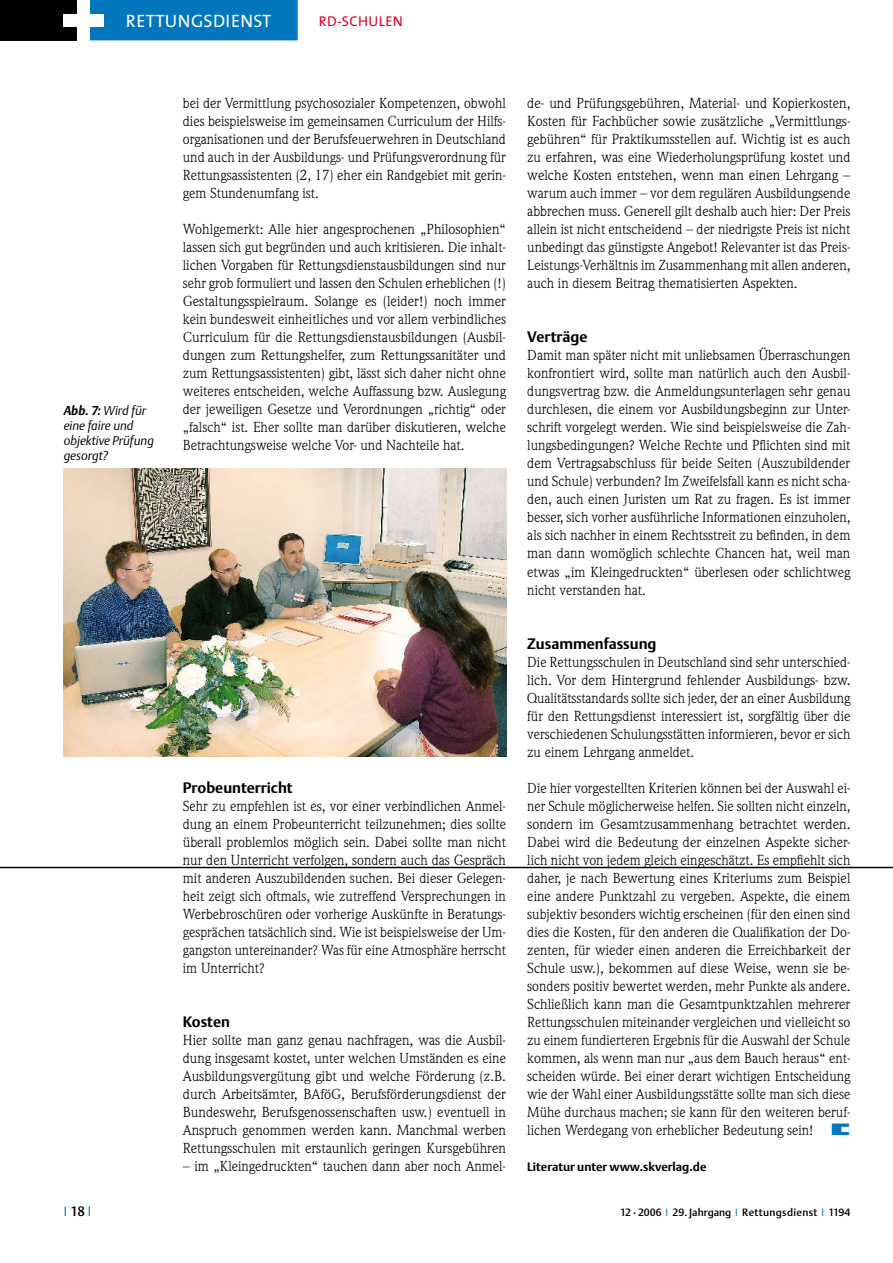
<style>
.page{position:relative;width:893px;height:1263px;background:#fff}
.page>*{position:absolute;margin:0;border:0;box-sizing:border-box;transform-origin:0 0}
.t1{font:18px "The Sans Caps";letter-spacing:.02em;color:#fff}
.t2{font:700 15px "DTL Argo T";color:#000}
.t3{font:14.25px/18px "Weidemann";color:#000;text-align:justify}
.t4{font:14.25px "The Sans";letter-spacing:.03em;color:#e20026}
.t5{font:13.5px "DTL Argo T Light";color:#0076bd}
.t6{font:italic 12.75px/15px "DTL Argo T Light";color:#000}
.t7{font:700 12px "DTL Argo T";color:#000}
.t8{font:10.5px "DTL Argo T Medium";letter-spacing:.005em;color:#000}
.t9{font:7.5px "Zapf Dingbats";color:#fff;scale:1.5 1}
.s1{font-family:"DTL Argo T Bold"}
.s2{font-family:"DTL Argo T Medium";color:#000}
.s3{font-family:"DTL Argo T Light";color:#0076bd}
</style>
<div class="page">
<div style="left:0;top:0;width:87px;height:40px;background:#000"></div>
<div style="left:90px;top:0;width:208px;height:40px;background:#0076bd"></div>
<div style="left:78px;top:0;width:12px;height:40px;background:#fff"></div>
<div style="left:64px;top:14px;width:40px;height:13px;background:#fff"></div>
<img style="left:64px;top:468px;width:442px;height:288px">
<hr style="left:0;top:867px;width:893px;height:1px;background:#000">
<p class="t1" style="left:126px;top:6px;width:147px">RETTUNGSDIENST</p>
<p class="t4" style="left:319px;top:10px;width:85px">RD-SCHULEN</p>
<p class="t6" style="left:64px;top:403px;width:92px"><span class="s1">Abb. 7:</span> Wird für eine faire und objektive Prüfung gesorgt?</p>
<p class="t3" style="left:183px;top:94px;width:325px">bei der Vermittlung psychosozialer Kompetenzen, obwohl dies beispielsweise im gemeinsamen Curriculum der Hilfs&shy;organisationen und der Berufsfeuerwehren in Deutschland und auch in der Ausbildungs- und Prüfungsverordnung für Rettungsassistenten (2, 17) eher ein Randgebiet mit gerin&shy;gem Stundenumfang ist.</p>
<p class="t3" style="left:183px;top:220px;width:325px">Wohlgemerkt: Alle hier angesprochenen „Philosophien“ lassen sich gut begründen und auch kritisieren. Die inhalt&shy;lichen Vorgaben für Rettungsdienstausbildungen sind nur sehr grob formuliert und lassen den Schulen erheblichen (!)<br>Gestaltungsspielraum. Solange es (leider!) noch immer kein bundesweit einheitliches und vor allem verbindliches Curriculum für die Rettungsdienstausbildungen (Ausbil&shy;dungen zum Rettungshelfer, zum Rettungssanitäter und zum Rettungsassistenten) gibt, lässt sich daher nicht ohne weiteres entscheiden, welche Auffassung bzw. Auslegung der jeweiligen Gesetze und Verordnungen „richtig“ oder „falsch“ ist. Eher sollte man darüber diskutieren, welche Betrachtungsweise welche Vor- und Nachteile hat.</p>
<p class="t2" style="left:183px;top:778px;width:111px">Probeunterricht</p>
<p class="t3" style="left:183px;top:796px;width:325px">Sehr zu empfehlen ist es, vor einer verbindlichen Anmel&shy;dung an einem Probeunterricht teilzunehmen; dies sollte überall problemlos möglich sein. Dabei sollte man nicht nur den Unterricht verfolgen, sondern auch das Gespräch mit anderen Auszubildenden suchen. Bei dieser Gelegen&shy;heit zeigt sich oftmals, wie zutreffend Versprechungen in Werbebroschüren oder vorherige Auskünfte in Beratungs&shy;gesprächen tatsächlich sind. Wie ist beispielsweise der Um&shy;gangston untereinander? Was für eine Atmosphäre herrscht im Unterricht?</p>
<p class="t2" style="left:183px;top:1012px;width:49px">Kosten</p>
<p class="t3" style="left:183px;top:1030px;width:325px">Hier sollte man ganz genau nachfragen, was die Ausbil&shy;dung insgesamt kostet, unter welchen Umständen es eine Ausbildungsvergütung gibt und welche Förderung (z.B. durch Arbeitsämter, BAföG, Berufsförderungsdienst der Bundeswehr, Berufsgenossenschaften usw.) eventuell in Anspruch genommen werden kann. Manchmal werben Rettungsschulen mit erstaunlich geringen Kursgebühren</p>
<p class="t3" style="left:183px;top:1156px;width:325px">– im „Kleingedruckten“ tauchen dann aber noch Anmel-</p>
<p class="t3" style="left:527px;top:94px;width:325px">de- und Prüfungsgebühren, Material- und Kopierkosten, Kosten für Fachbücher sowie zusätzliche „Vermittlungs&shy;gebühren“ für Praktikumsstellen auf. Wichtig ist es auch zu erfahren, was eine Wiederholungsprüfung kostet und welche Kosten entstehen, wenn man einen Lehrgang – warum auch immer – vor dem regulären Ausbildungsende abbrechen muss. Generell gilt deshalb auch hier: Der Preis allein ist nicht entscheidend – der niedrigste Preis ist nicht unbedingt das günstigste Angebot! Relevanter ist das Preis-Leistungs-Verhältnis im Zusammenhang mit allen anderen, auch in diesem Beitrag thematisierten Aspekten.</p>
<p class="t2" style="left:527px;top:328px;width:62px">Verträge</p>
<p class="t3" style="left:527px;top:346px;width:325px">Damit man später nicht mit unliebsamen Überraschungen konfrontiert wird, sollte man natürlich auch den Ausbil&shy;dungsvertrag bzw. die Anmeldungsunterlagen sehr genau durchlesen, die einem vor Ausbildungsbeginn zur Unter&shy;schrift vorgelegt werden. Wie sind beispielsweise die Zah&shy;lungsbedingungen? Welche Rechte und Pflichten sind mit dem Vertragsabschluss für beide Seiten (Auszubildender und Schule) verbunden? Im Zweifelsfall kann es nicht scha&shy;den, auch einen Juristen um Rat zu fragen. Es ist immer besser, sich vorher ausführliche Informationen einzuholen, als sich nachher in einem Rechtsstreit zu befinden, in dem man dann womöglich schlechte Chancen hat, weil man etwas „im Kleingedruckten“ überlesen oder schlichtweg nicht verstanden hat.</p>
<p class="t2" style="left:527px;top:634px;width:131px">Zusammenfassung</p>
<p class="t3" style="left:527px;top:652px;width:325px">Die Rettungsschulen in Deutschland sind sehr unterschied&shy;lich. Vor dem Hintergrund fehlender Ausbildungs- bzw.<br>Qualitätsstandards sollte sich jeder, der an einer Ausbildung für den Rettungsdienst interessiert ist, sorgfältig über die verschiedenen Schulungsstätten informieren, bevor er sich zu einem Lehrgang anmeldet.</p>
<p class="t3" style="left:527px;top:778px;width:325px">Die hier vorgestellten Kriterien können bei der Auswahl ei&shy;ner Schule möglicherweise helfen. Sie sollten nicht einzeln, sondern im Gesamtzusammenhang betrachtet werden.<br>Dabei wird die Bedeutung der einzelnen Aspekte sicher&shy;lich nicht von jedem gleich eingeschätzt. Es empfiehlt sich daher, je nach Bewertung eines Kriteriums zum Beispiel eine andere Punktzahl zu vergeben. Aspekte, die einem subjektiv besonders wichtig erscheinen (für den einen sind dies die Kosten, für den anderen die Qualifikation der Do&shy;zenten, für wieder einen anderen die Erreichbarkeit der Schule usw.), bekommen auf diese Weise, wenn sie be&shy;sonders positiv bewertet werden, mehr Punkte als andere.<br>Schließlich kann man die Gesamtpunktzahlen mehrerer Rettungsschulen miteinander vergleichen und vielleicht so zu einem fundierteren Ergebnis für die Auswahl der Schule kommen, als wenn man nur „aus dem Bauch heraus“ ent&shy;scheiden würde. Bei einer derart wichtigen Entscheidung wie der Wahl einer Ausbildungsstätte sollte man sich diese Mühe durchaus machen; sie kann für den weiteren beruf&shy;lichen Werdegang von erheblicher Bedeutung sein!</p>
<p class="t9" style="left:841px;top:1125px;width:7px">■</p>
<p class="t7" style="left:527px;top:1159px;width:181px">Literatur unter www.skverlag.de</p>
<p class="t5" style="left:64px;top:1203px;width:29px">I <span class="s2">18</span> I</p>
<p class="t8" style="left:620px;top:1206px;width:232px">12 · 2006 <span class="s3">I</span> 29. Jahrgang <span class="s3">I</span> Rettungsdienst <span class="s3">I</span> 1194</p>
</div>
